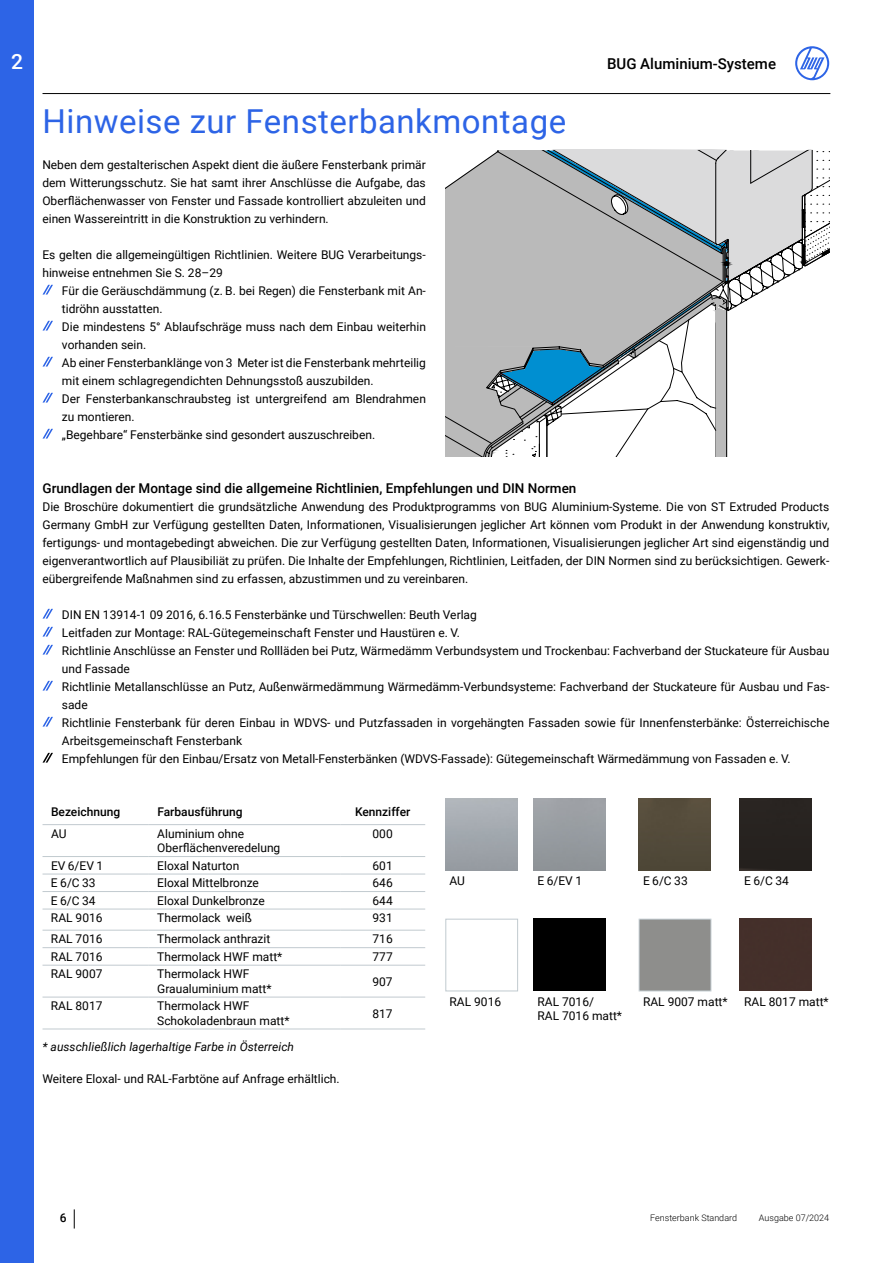
<style>
.page{position:relative;width:893px;height:1263px;background:#fff}
.page>*{position:absolute;margin:0;border:0;box-sizing:border-box;transform-origin:0 0}
.t1{font:33px "Roboto";letter-spacing:.015em;color:#2d64e6}
.t2{font:500 21px "Roboto";color:#fff}
.t3{font:500 15px "Roboto";color:#000}
.t4{font:500 13.5px "Roboto";color:#000}
.t5{font:12px/18px "Roboto";color:#000}
.t6{font:italic 12px "Roboto";letter-spacing:.005em;color:#000}
.t7{font:500 12px "Roboto";color:#000}
.t8{font:300 9px "Roboto";color:#000}
</style>
<div class="page">
<svg style="left:445px;top:149px;width:385px;height:308px"></svg>
<div style="left:740px;top:919px;width:72px;height:72px;background:#442f2a"></div>
<div style="left:740px;top:799px;width:72px;height:72px;background:#272320"></div>
<div style="left:639px;top:919px;width:72px;height:72px;border:1px solid #c1cacf"></div>
<div style="left:639px;top:799px;width:72px;height:72px;background:#534b3a"></div>
<div style="left:445px;top:919px;width:73px;height:72px;background:#fff;border:1px solid #c1cacf"></div>
<div style="left:533px;top:919px;width:72px;height:72px;background:#000"></div>
<div style="left:0;top:0;width:34px;height:1263px;background:#2d64e6"></div>
<hr style="left:43px;top:93px;width:787px;height:1px;background:#000">
<svg style="left:795px;top:46px;width:34px;height:34px"></svg>
<svg style="left:74px;top:1209px;width:1px;height:19px"></svg>
<hr style="left:43px;top:824px;width:106px;height:1px;background:#c1cacf">
<hr style="left:149px;top:824px;width:191px;height:1px;background:#c1cacf">
<hr style="left:340px;top:824px;width:85px;height:1px;background:#c1cacf">
<hr style="left:43px;top:856px;width:106px;height:1px;background:#c1cacf">
<hr style="left:149px;top:856px;width:191px;height:1px;background:#c1cacf">
<hr style="left:340px;top:856px;width:85px;height:1px;background:#c1cacf">
<hr style="left:43px;top:874px;width:106px;height:1px;background:#c1cacf">
<hr style="left:149px;top:874px;width:191px;height:1px;background:#c1cacf">
<hr style="left:340px;top:874px;width:85px;height:1px;background:#c1cacf">
<hr style="left:43px;top:891px;width:106px;height:1px;background:#c1cacf">
<hr style="left:149px;top:891px;width:191px;height:1px;background:#c1cacf">
<hr style="left:340px;top:891px;width:85px;height:1px;background:#c1cacf">
<hr style="left:43px;top:909px;width:106px;height:1px;background:#c1cacf">
<hr style="left:149px;top:909px;width:191px;height:1px;background:#c1cacf">
<hr style="left:340px;top:909px;width:85px;height:1px;background:#c1cacf">
<hr style="left:43px;top:930px;width:106px;height:1px;background:#c1cacf">
<hr style="left:149px;top:930px;width:191px;height:1px;background:#c1cacf">
<hr style="left:340px;top:930px;width:85px;height:1px;background:#c1cacf">
<hr style="left:43px;top:947px;width:106px;height:1px;background:#c1cacf">
<hr style="left:149px;top:947px;width:191px;height:1px;background:#c1cacf">
<hr style="left:340px;top:947px;width:85px;height:1px;background:#c1cacf">
<hr style="left:43px;top:965px;width:106px;height:1px;background:#c1cacf">
<hr style="left:149px;top:965px;width:191px;height:1px;background:#c1cacf">
<hr style="left:340px;top:965px;width:85px;height:1px;background:#c1cacf">
<hr style="left:43px;top:997px;width:106px;height:1px;background:#c1cacf">
<hr style="left:149px;top:997px;width:191px;height:1px;background:#c1cacf">
<hr style="left:340px;top:997px;width:85px;height:1px;background:#c1cacf">
<hr style="left:43px;top:1028px;width:106px;height:1px;background:#c1cacf">
<hr style="left:149px;top:1028px;width:191px;height:1px;background:#c1cacf">
<hr style="left:340px;top:1028px;width:85px;height:1px;background:#c1cacf">
<svg style="left:43px;top:285px;width:10px;height:10px"></svg>
<svg style="left:43px;top:321px;width:10px;height:10px"></svg>
<svg style="left:43px;top:357px;width:10px;height:10px"></svg>
<svg style="left:43px;top:393px;width:10px;height:10px"></svg>
<svg style="left:43px;top:429px;width:10px;height:10px"></svg>
<svg style="left:43px;top:609px;width:10px;height:10px"></svg>
<svg style="left:43px;top:627px;width:10px;height:10px"></svg>
<svg style="left:43px;top:645px;width:10px;height:10px"></svg>
<svg style="left:43px;top:681px;width:10px;height:10px"></svg>
<svg style="left:43px;top:717px;width:10px;height:10px"></svg>
<svg style="left:43px;top:753px;width:10px;height:10px"></svg>
<h2 class="t2" style="left:11px;top:47px;width:13px">2</h2>
<h1 class="t1" style="left:43px;top:98px;width:525px">Hinweise zur Fensterbankmontage</h1>
<p class="t5" style="left:42px;top:155px;width:385px;text-align:justify">Neben dem gestalterischen Aspekt dient die äußere Fensterbank primär dem Witterungsschutz. Sie hat samt ihrer Anschlüsse die Aufgabe, das Oberflächenwasser von Fenster und Fassade kontrolliert abzuleiten und einen Wassereintritt in die Konstruktion zu verhindern.</p>
<p class="t5" style="left:42px;top:245px;width:385px">Es gelten die allgemeingültigen Richtlinien. Weitere BUG Verarbeitungs&shy;hinweise entnehmen Sie S. 28–29</p>
<p class="t5" style="left:62px;top:281px;width:365px">Für die Geräuschdämmung (z. B. bei Regen) die Fensterbank mit An&shy;tidröhn ausstatten.<br>Die mindestens 5° Ablaufschräge muss nach dem Einbau weiterhin vorhanden sein.<br>Ab einer Fensterbanklänge von 3 Meter ist die Fensterbank mehrteilig mit einem schlagregendichten Dehnungsstoß auszubilden.<br>Der Fensterbankanschraubsteg ist untergreifend am Blendrahmen zu montieren.<br>„Begehbare“ Fensterbänke sind gesondert auszuschreiben.</p>
<p class="t3" style="left:607px;top:53px;width:170px">BUG Aluminium-Systeme</p>
<p class="t4" style="left:43px;top:478px;width:535px">Grundlagen der Montage sind die allgemeine Richtlinien, Empfehlungen und DIN Normen</p>
<p class="t5" style="left:43px;top:497px;width:788px;text-align:justify">Die Broschüre dokumentiert die grundsätzliche Anwendung des Produktprogramms von BUG Aluminium-Systeme. Die von ST Extruded Products Germany GmbH zur Verfügung gestellten Daten, Informationen, Visualisierungen jeglicher Art können vom Produkt in der Anwendung konstruktiv, fertigungs- und montagebedingt abweichen. Die zur Verfügung gestellten Daten, Informationen, Visualisierungen jeglicher Art sind eigenständig und eigenverantwortlich auf Plausibiliät zu prüfen. Die Inhalte der Empfehlungen, Richtlinien, Leitfaden, der DIN Normen sind zu berücksichtigen. Gewerk&shy;eübergreifende Maßnahmen sind zu erfassen, abzustimmen und zu vereinbaren.</p>
<p class="t5" style="left:62px;top:605px;width:769px">DIN EN 13914-1 09 2016, 6.16.5 Fensterbänke und Türschwellen: Beuth Verlag<br>Leitfaden zur Montage: RAL-Gütegemeinschaft Fenster und Haustüren e. V.<br>Richtlinie Anschlüsse an Fenster und Rollläden bei Putz, Wärmedämm Verbundsystem und Trockenbau: Fachverband der Stuckateure für Ausbau und Fassade<br>Richtlinie Metallanschlüsse an Putz, Außenwärmedämmung Wärmedämm-Verbundsysteme: Fachverband der Stuckateure für Ausbau und Fas&shy;sade<br>Richtlinie Fensterbank für deren Einbau in WDVS- und Putzfassaden in vorgehängten Fassaden sowie für Innenfensterbänke: Österreichische Arbeitsgemeinschaft Fensterbank<br>Empfehlungen für den Einbau/Ersatz von Metall-Fensterbänken (WDVS-Fassade): Gütegemeinschaft Wärmedämmung von Fassaden e. V.</p>
<p class="t7" style="left:51px;top:803px;width:71px">Bezeichnung</p>
<p class="t7" style="left:157px;top:803px;width:87px">Farbausführung</p>
<p class="t7" style="left:355px;top:803px;width:57px">Kennziffer</p>
<p class="t5" style="left:51px;top:824px;width:17px">AU</p>
<p class="t5" style="left:157px;top:826px;width:125px;line-height:14.4px">Aluminium ohne<br>Oberflächenveredelung</p>
<p class="t5" style="left:373px;top:824px;width:22px">000</p>
<p class="t5" style="left:51px;top:856px;width:54px">EV 6/EV 1</p>
<p class="t5" style="left:157px;top:856px;width:84px">Eloxal Naturton</p>
<p class="t5" style="left:373px;top:856px;width:22px">601</p>
<p class="t5" style="left:51px;top:873px;width:46px">E 6/C 33</p>
<p class="t5" style="left:157px;top:873px;width:103px">Eloxal Mittelbronze</p>
<p class="t5" style="left:373px;top:873px;width:22px">646</p>
<p class="t5" style="left:51px;top:891px;width:46px">E 6/C 34</p>
<p class="t5" style="left:157px;top:891px;width:109px">Eloxal Dunkelbronze</p>
<p class="t5" style="left:373px;top:891px;width:22px">644</p>
<p class="t5" style="left:51px;top:909px;width:53px">RAL 9016</p>
<p class="t5" style="left:157px;top:909px;width:96px">Thermolack weiß</p>
<p class="t5" style="left:373px;top:909px;width:22px">931</p>
<p class="t5" style="left:51px;top:930px;width:53px">RAL 7016</p>
<p class="t5" style="left:157px;top:930px;width:115px">Thermolack anthrazit</p>
<p class="t5" style="left:372px;top:930px;width:22px">716</p>
<p class="t5" style="left:51px;top:947px;width:53px">RAL 7016</p>
<p class="t5" style="left:157px;top:947px;width:127px">Thermolack HWF matt*</p>
<p class="t5" style="left:372px;top:947px;width:22px">777</p>
<p class="t5" style="left:51px;top:965px;width:53px">RAL 9007</p>
<p class="t5" style="left:157px;top:966px;width:116px;line-height:14.4px">Thermolack HWF<br>Graualuminium matt*</p>
<p class="t5" style="left:372px;top:972px;width:22px">907</p>
<p class="t5" style="left:51px;top:997px;width:53px">RAL 8017</p>
<p class="t5" style="left:157px;top:998px;width:134px;line-height:14.4px">Thermolack HWF<br>Schokoladenbraun matt*</p>
<p class="t5" style="left:372px;top:1004px;width:22px">817</p>
<p class="t6" style="left:42px;top:1038px;width:253px">* ausschließlich lagerhaltige Farbe in Österreich</p>
<p class="t5" style="left:42px;top:1069px;width:299px">Weitere Eloxal- und RAL-Farbtöne auf Anfrage erhältlich.</p>
<p class="t5" style="left:450px;top:871px;width:17px">AU</p>
<p class="t5" style="left:537px;top:871px;width:46px">E 6/EV 1</p>
<p class="t5" style="left:643px;top:871px;width:46px">E 6/C 33</p>
<p class="t5" style="left:744px;top:871px;width:46px">E 6/C 34</p>
<p class="t5" style="left:450px;top:992px;width:53px">RAL 9016</p>
<p class="t5" style="left:537px;top:994px;width:86px;line-height:14.4px">RAL 7016/<br>RAL 7016 matt*</p>
<p class="t5" style="left:643px;top:992px;width:86px">RAL 9007 matt*</p>
<p class="t5" style="left:744px;top:992px;width:86px">RAL 8017 matt*</p>
<p class="t7" style="left:60px;top:1209px;width:8px">6</p>
<p class="t8" style="left:650px;top:1212px;width:88px">Fensterbank Standard</p>
<p class="t8" style="left:759px;top:1212px;width:72px">Ausgabe 07/2024</p>
</div>
